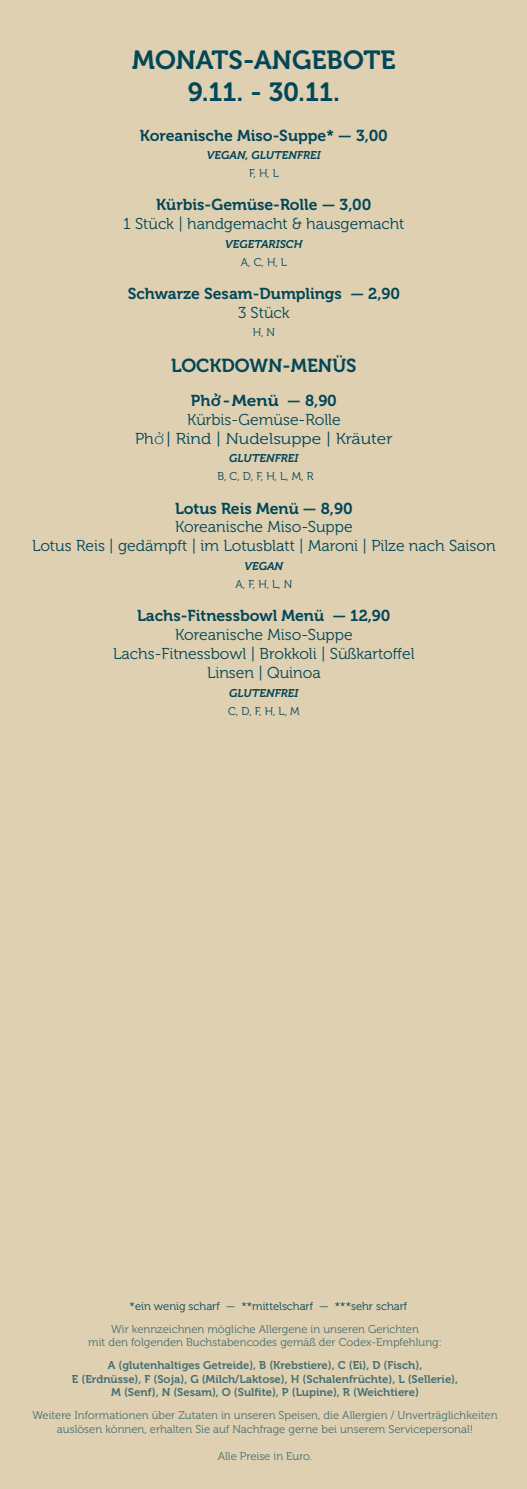
<style>
.page{position:relative;width:527px;height:1489px;background:#fff}
.page>*{position:absolute;margin:0;border:0;box-sizing:border-box;transform-origin:0 0}
.Überschrift{font:26.12px/31.4px "Museo 700";color:#014659;text-align:center}
.Speise{font:18.75px "Museo 700";color:#014659}
.Speise-2{font:15.75px/18.9px "Museo 300";color:#014659;text-align:center}
.Speise-3{font:15.75px/18.9px "Museo 700";color:#014659;text-align:center}
.Speise-4{font:11.25px/18px "Museo 300";color:#014659;text-align:center}
.t1{font:11.25px/13.8px "Museo 700";color:#014659;text-align:center}
.Speise-5{font:italic 11.25px/18px "Museo 700";color:#014659;text-align:center}
.s1{font-family:"Museo 300";font-style:normal}
.s2{font-family:"Museo 700"}
.s3{font-family:"Museo 300"}
.s4{font-family:"Source Code Variable";font-size:16.25px}
.s5{font-family:"Museo 700";font-style:italic}
</style>
<div class="page">
<div style="left:0;top:0;width:526px;height:1488px;background:#dfd0b1"></div>
<p class="Überschrift" style="left:132px;top:45px;width:265px">MONATS-ANGEBOTE<br>9.11. - 30.11.</p>
<p class="Speise-3" style="left:140px;top:126px;width:249px">Koreanische Miso-Suppe* — 3,00</p>
<p class="Speise-5" style="left:207px;top:146px;width:115px">VEGAN, GLUTENFREI<br><span class="s1">F, H, L</span></p>
<p class="Speise-2" style="left:123px;top:195px;width:282px"><span class="s2">Kürbis-Gemüse-Rolle — 3,00<br></span>1 Stück | handgemacht &amp; hausgemacht</p>
<p class="Speise-5" style="left:225px;top:235px;width:79px">VEGETARISCH<br><span class="s1">A, C, H, L</span></p>
<p class="Speise-3" style="left:128px;top:284px;width:273px">Schwarze Sesam-Dumplings — 2,90<br><span class="s3">3 Stück</span></p>
<p class="Speise-4" style="left:252px;top:323px;width:24px">H, N</p>
<p class="Speise" style="left:171px;top:355px;width:187px">LOCKDOWN-MENÜS</p>
<p class="Speise-2" style="left:135px;top:391px;width:259px;line-height:19.2px"><span class="s2">Ph</span><span class="s4">ở</span><span class="s2">-Menü — 8,90<br></span>Kürbis-Gemüse-Rolle<br>Ph<span class="s4">ở</span>| Rind | Nudelsuppe | Kräuter</p>
<p class="Speise-4" style="left:217px;top:450px;width:98px"><span class="s5">GLUTENFREI<br></span>B, C, D, F, H, L, M, R</p>
<p class="Speise-2" style="left:32px;top:499px;width:464px"><span class="s2">Lotus Reis Menü — 8,90<br></span>Koreanische Miso-Suppe<br>Lotus Reis | gedämpft | im Lotusblatt | Maroni | Pilze nach Saison</p>
<p class="Speise-4" style="left:235px;top:557px;width:58px"><span class="s5">VEGAN<br></span>A, F, H, L, N</p>
<p class="Speise-2" style="left:113px;top:607px;width:302px"><span class="s2">Lachs-Fitnessbowl Menü — 12,90<br></span>Koreanische Miso-Suppe<br>Lachs-Fitnessbowl | Brokkoli | Süßkartoffel<br>Linsen | Quinoa</p>
<p class="Speise-4" style="left:228px;top:684px;width:73px;text-align:left"><span class="s5">GLUTENFREI<br></span>C, D, F, H, L, M</p>
<p class="Speise-4" style="left:129px;top:1296px;width:279px">*ein wenig scharf — **mittelscharf — ***sehr scharf</p>
<p class="Speise-4" style="left:88px;top:1321px;width:355px;line-height:13.8px">Wir kennzeichnen mögliche Allergene in unseren Gerichten<br>mit den folgenden Buchstabencodes gemäß der Codex-Empfehlung:</p>
<p class="t1" style="left:72px;top:1357px;width:387px">A (glutenhaltiges Getreide), B (Krebstiere), C (Ei), D (Fisch),<br>E (Erdnüsse), F (Soja), G (Milch/Laktose), H (Schalenfrüchte), L (Sellerie),<br>M (Senf), N (Sesam), O (Sulfite), P (Lupine), R (Weichtiere)</p>
<p class="Speise-4" style="left:32px;top:1408px;width:466px;line-height:13.8px">Weitere Informationen über Zutaten in unseren Speisen, die Allergien / Unverträglichkeiten auslösen können, erhalten Sie auf Nachfrage gerne bei unserem Servicepersonal!</p>
<p class="Speise-4" style="left:217px;top:1447px;width:96px">Alle Preise in Euro.</p>
</div>
